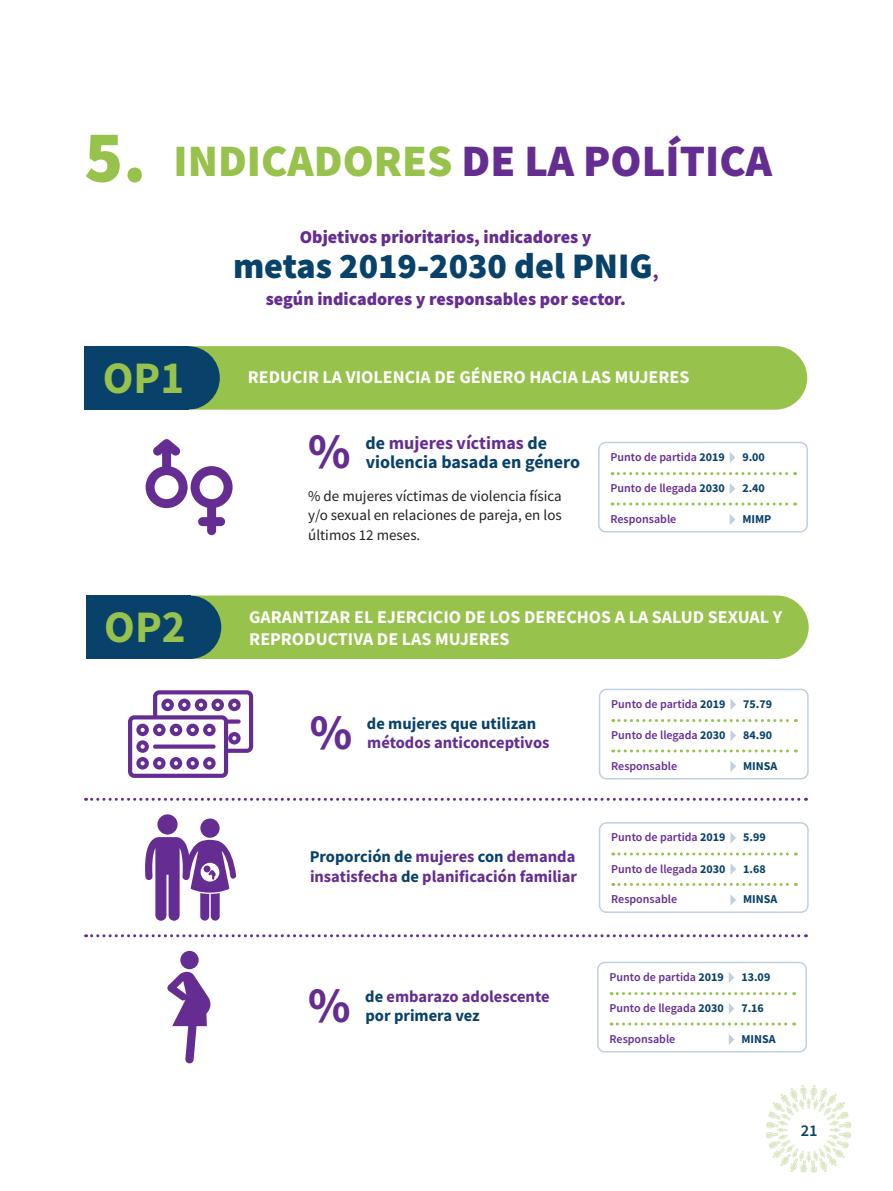
<style>
.page{position:relative;width:893px;height:1191px;background:#fff}
.page>*{position:absolute;margin:0;border:0;box-sizing:border-box;transform-origin:0 0}
.t1{font:900 72px "Source Sans Pro";color:#97c24c}
.t2{font:700 49.5px "Source Sans Pro";color:#652d91}
.t3{font:900 45px "Source Sans Pro";color:#652d91}
.t4{font:700 45px "Source Sans Pro";color:#97c24c}
.t5{font:900 36px "Source Sans Pro";color:#084169}
.t6{font:700 18px "Source Sans Pro";color:#fff}
.t7{font:900 18px "Source Sans Pro";color:#652d91}
.t8{font:700 18px/19.5px "Source Sans Pro";color:#084169}
.t9{font:700 16.5px/19.5px "Source Sans Pro";color:#652d91}
.t10{font:700 16.5px "Source Sans Pro";color:#084169}
.t11{font:600 16.5px "Source Sans Pro";color:#084169}
.t12{font:15px/19.5px "Source Sans Pro";color:#231f20;text-align:justify}
.t13{font:600 12px "Source Sans Pro";color:#652d91}
.t14{font:700 12px "Source Sans Pro";color:#084169}
.s1{color:#97c24c}
.s2{font-size:18px;color:#652d91}
.s3{color:#652d91}
.s4{font-weight:700;color:#084169}
.s5{color:#084169}
</style>
<div class="page">
<div style="left:194px;top:346px;width:613px;height:63px;background:#97c24c"></div>
<div style="left:156px;top:346px;width:64px;height:63px;background:#084169;border-radius:50%"></div>
<div style="left:84px;top:346px;width:105px;height:63px;background:#084169"></div>
<div style="left:598px;top:442px;width:210px;height:90px;border:2px solid #c1d0e0;border-radius:7px"></div>
<svg style="left:612px;top:472px;width:184px;height:3px"></svg>
<svg style="left:612px;top:502px;width:184px;height:3px"></svg>
<svg style="left:730px;top:452px;width:5px;height:11px"></svg>
<svg style="left:730px;top:483px;width:5px;height:11px"></svg>
<svg style="left:730px;top:514px;width:5px;height:11px"></svg>
<svg style="left:146px;top:439px;width:87px;height:96px"></svg>
<div style="left:195px;top:595px;width:614px;height:64px;background:#97c24c"></div>
<div style="left:158px;top:595px;width:63px;height:64px;background:#084169;border-radius:50%"></div>
<svg style="left:86px;top:798px;width:720px;height:3px"></svg>
<svg style="left:86px;top:934px;width:720px;height:3px"></svg>
<div style="left:86px;top:595px;width:104px;height:64px;background:#084169"></div>
<div style="left:599px;top:822px;width:210px;height:91px;border:2px solid #c1d0e0;border-radius:7px"></div>
<svg style="left:613px;top:852px;width:183px;height:3px"></svg>
<svg style="left:613px;top:883px;width:183px;height:3px"></svg>
<svg style="left:730px;top:832px;width:6px;height:11px"></svg>
<svg style="left:730px;top:863px;width:6px;height:11px"></svg>
<svg style="left:730px;top:894px;width:6px;height:11px"></svg>
<svg style="left:157px;top:814px;width:21px;height:20px"></svg>
<svg style="left:145px;top:817px;width:91px;height:103px"></svg>
<div style="left:599px;top:688px;width:210px;height:91px;border:2px solid #c1d0e0;border-radius:7px"></div>
<svg style="left:613px;top:719px;width:183px;height:3px"></svg>
<svg style="left:613px;top:749px;width:183px;height:3px"></svg>
<svg style="left:730px;top:699px;width:6px;height:11px"></svg>
<svg style="left:730px;top:730px;width:6px;height:11px"></svg>
<svg style="left:730px;top:761px;width:6px;height:11px"></svg>
<svg style="left:128px;top:690px;width:125px;height:88px"></svg>
<svg style="left:153px;top:744px;width:63px;height:4px"></svg>
<div style="left:597px;top:961px;width:210px;height:91px;border:2px solid #c1d0e0;border-radius:7px"></div>
<svg style="left:611px;top:992px;width:184px;height:3px"></svg>
<svg style="left:611px;top:1022px;width:184px;height:3px"></svg>
<svg style="left:729px;top:972px;width:5px;height:11px"></svg>
<svg style="left:729px;top:1003px;width:5px;height:11px"></svg>
<svg style="left:729px;top:1034px;width:5px;height:11px"></svg>
<svg style="left:167px;top:971px;width:43px;height:92px"></svg>
<div style="left:180px;top:951px;width:19px;height:18px;background:#652d91;border-radius:50%"></div>
<svg style="left:766px;top:1085px;width:85px;height:87px"></svg>
<p class="t1" style="left:84px;top:108px;width:63px">5.</p>
<p class="t3" style="left:174px;top:129px;width:600px"><span class="s1">INDICADORES</span> DE LA POLÍTICA</p>
<p class="t7" style="left:300px;top:224px;width:293px">Objetivos prioritarios, indicadores y</p>
<p class="t5" style="left:233px;top:241px;width:427px">metas 2019-2030 del PNIG<span class="s2">,</span></p>
<p class="t7" style="left:266px;top:287px;width:362px">según indicadores y responsables por sector.</p>
<p class="t4" style="left:103px;top:347px;width:83px">OP1</p>
<p class="t6" style="left:248px;top:365px;width:443px">REDUCIR LA VIOLENCIA DE GÉNERO HACIA LAS MUJERES</p>
<p class="t2" style="left:308px;top:418px;width:44px">%</p>
<h3 class="t8" style="left:365px;top:433px;width:216px">de <span class="s3">mujeres víctimas</span> de violencia basada en género</h3>
<p class="t12" style="left:308px;top:486px;width:255px">% de mujeres víctimas de violencia física y/o sexual en relaciones de pareja, en los últimos 12 meses.</p>
<p class="t13" style="left:611px;top:449px;width:116px">Punto de partida <span class="s4">2019</span></p>
<p class="t13" style="left:611px;top:480px;width:116px">Punto de llegada <span class="s4">2030</span></p>
<p class="t13" style="left:611px;top:511px;width:67px">Responsable</p>
<p class="t14" style="left:742px;top:448px;width:24px">9.00</p>
<p class="t14" style="left:742px;top:480px;width:24px">2.40</p>
<p class="t14" style="left:742px;top:510px;width:31px">MIMP</p>
<p class="t4" style="left:104px;top:596px;width:83px">OP2</p>
<p class="t6" style="left:249px;top:605px;width:534px">GARANTIZAR EL EJERCICIO DE LOS DERECHOS A LA SALUD SEXUAL Y</p>
<p class="t6" style="left:249px;top:626px;width:262px">REPRODUCTIVA DE LAS MUJERES</p>
<p class="t2" style="left:310px;top:699px;width:44px">%</p>
<h3 class="t10" style="left:367px;top:712px;width:171px">de mujeres que utilizan</h3>
<h3 class="t9" style="left:367px;top:733px;width:184px">métodos anticonceptivos</h3>
<p class="t9" style="left:310px;top:847px;width:269px"><span class="s5">Proporción de</span> mujeres <span class="s5">con</span> demanda insatisfecha <span class="s5">de</span> planificación familiar</p>
<p class="t2" style="left:308px;top:972px;width:44px">%</p>
<h3 class="t9" style="left:365px;top:986px;width:186px"><span class="s5">de</span> embarazo adolescente <span class="s5">por primera vez</span></h3>
<p class="t13" style="left:611px;top:696px;width:116px">Punto de partida <span class="s4">2019</span></p>
<p class="t13" style="left:611px;top:727px;width:116px">Punto de llegada <span class="s4">2030</span></p>
<p class="t13" style="left:611px;top:758px;width:67px">Responsable</p>
<p class="t14" style="left:743px;top:695px;width:30px">75.79</p>
<p class="t14" style="left:743px;top:727px;width:30px">84.90</p>
<p class="t14" style="left:743px;top:757px;width:36px">MINSA</p>
<p class="t13" style="left:611px;top:829px;width:116px">Punto de partida <span class="s4">2019</span></p>
<p class="t13" style="left:611px;top:861px;width:116px">Punto de llegada <span class="s4">2030</span></p>
<p class="t13" style="left:611px;top:891px;width:67px">Responsable</p>
<p class="t14" style="left:743px;top:829px;width:24px">5.99</p>
<p class="t14" style="left:743px;top:860px;width:24px">1.68</p>
<p class="t14" style="left:743px;top:891px;width:36px">MINSA</p>
<p class="t13" style="left:610px;top:969px;width:116px">Punto de partida <span class="s4">2019</span></p>
<p class="t13" style="left:610px;top:1000px;width:116px">Punto de llegada <span class="s4">2030</span></p>
<p class="t13" style="left:610px;top:1030px;width:67px">Responsable</p>
<p class="t14" style="left:741px;top:968px;width:30px">13.09</p>
<p class="t14" style="left:741px;top:1000px;width:24px">7.16</p>
<p class="t14" style="left:741px;top:1030px;width:36px">MINSA</p>
<h3 class="t11" style="left:801px;top:1120px;width:18px">21</h3>
</div>
